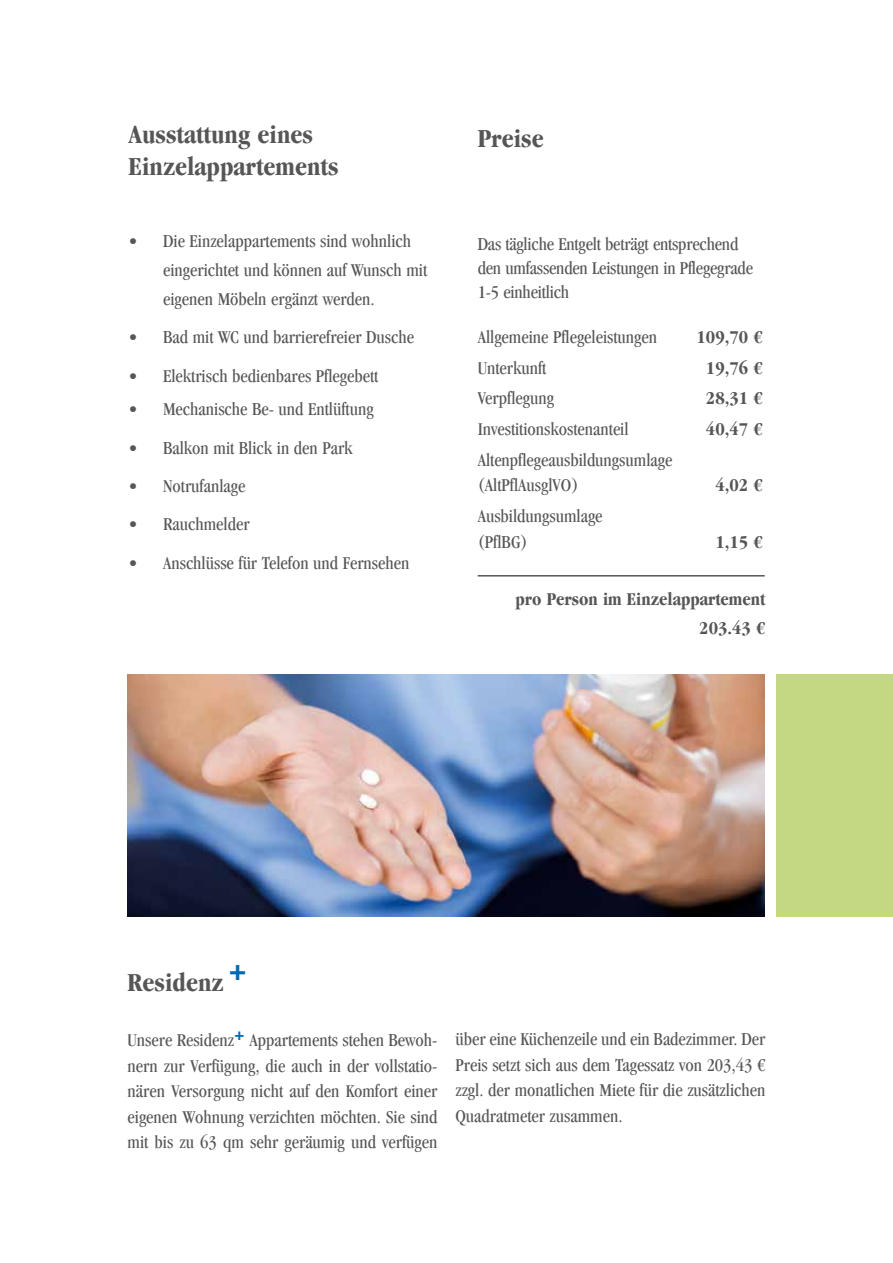
<style>
.page{position:relative;width:893px;height:1263px;background:#fff}
.page>*{position:absolute;margin:0;border:0;box-sizing:border-box;transform-origin:0 0}
.t1{font:700 condensed 27px/31.8px "Garamond";color:#565655}
.t2{font:condensed 18.75px/25.5px "Garamond";color:#565655}
.t3{font:700 condensed 18.75px/28.8px "Garamond";color:#565655;text-align:right}
</style>
<div class="page">
<hr style="left:478px;top:575px;width:287px;height:1px;background:#565655">
<div style="left:776px;top:674px;width:117px;height:242px;background:#c4d883"></div>
<img style="left:128px;top:674px;width:637px;height:242px">
<h1 class="t1" style="left:129px;top:119px;width:211px">Ausstattung eines<br>Einzelappartements</h1>
<p class="t2" style="left:163px;top:227px;width:266px;line-height:28.8px;text-indent:-34px">• Die Einzelappartements sind wohnlich eingerichtet und können auf Wunsch mit eigenen Möbeln ergänzt werden.</p>
<p class="t2" style="left:129px;top:324px;width:287px">• Bad mit WC und barrierefreier Dusche</p>
<p class="t2" style="left:129px;top:363px;width:251px">• Elektrisch bedienbares Pflegebett</p>
<p class="t2" style="left:129px;top:396px;width:247px">• Mechanische Be- und Entlüftung</p>
<p class="t2" style="left:129px;top:435px;width:225px">• Balkon mit Blick in den Park</p>
<p class="t2" style="left:129px;top:473px;width:118px">• Notrufanlage</p>
<p class="t2" style="left:129px;top:511px;width:122px">• Rauchmelder</p>
<p class="t2" style="left:129px;top:550px;width:282px">• Anschlüsse für Telefon und Fernsehen</p>
<h1 class="t1" style="left:478px;top:123px;width:67px">Preise</h1>
<p class="t2" style="left:478px;top:231px;width:277px;line-height:24px">Das tägliche Entgelt beträgt entsprechend den umfassenden Leistungen in Pflegegrade<br>1-5 einheitlich</p>
<p class="t2" style="left:478px;top:324px;width:181px">Allgemeine Pflegeleistungen</p>
<p class="t3" style="left:697px;top:323px;width:68px">109,70 €</p>
<p class="t2" style="left:478px;top:355px;width:70px">Unterkunft</p>
<p class="t3" style="left:706px;top:353px;width:58px">19,76 €</p>
<p class="t2" style="left:478px;top:385px;width:78px">Verpflegung</p>
<p class="t3" style="left:706px;top:384px;width:58px">28,31 €</p>
<p class="t2" style="left:478px;top:416px;width:152px">Investitionskostenanteil</p>
<p class="t3" style="left:706px;top:414px;width:58px">40,47 €</p>
<p class="t2" style="left:478px;top:446px;width:196px">Altenpflegeausbildungsumlage (AltPflAusglVO)</p>
<p class="t3" style="left:715px;top:471px;width:49px">4,02 €</p>
<p class="t2" style="left:478px;top:503px;width:126px">Ausbildungsumlage (PflBG)</p>
<p class="t3" style="left:715px;top:527px;width:49px">1,15 €</p>
<p class="t3" style="left:516px;top:585px;width:251px">pro Person im Einzelappartement<br>203.43 €</p>
<h1 class="t1" style="left:128px;top:966px;width:122px">Residenz <sup>+</sup></h1>
<p class="t2" style="left:128px;top:1027px;width:311px;text-align:justify">Unsere Residenz<sup>+</sup> Appartements stehen Bewoh&shy;nern zur Verfügung, die auch in der vollstatio&shy;nären Versorgung nicht auf den Komfort einer eigenen Wohnung verzichten möchten. Sie sind mit bis zu 63 qm sehr geräumig und verfügen</p>
<p class="t2" style="left:455px;top:1026px;width:311px;text-align:justify">über eine Küchenzeile und ein Badezimmer. Der Preis setzt sich aus dem Tagessatz von 203,43 € zzgl. der monatlichen Miete für die zusätzlichen Quadratmeter zusammen.</p>
</div>
